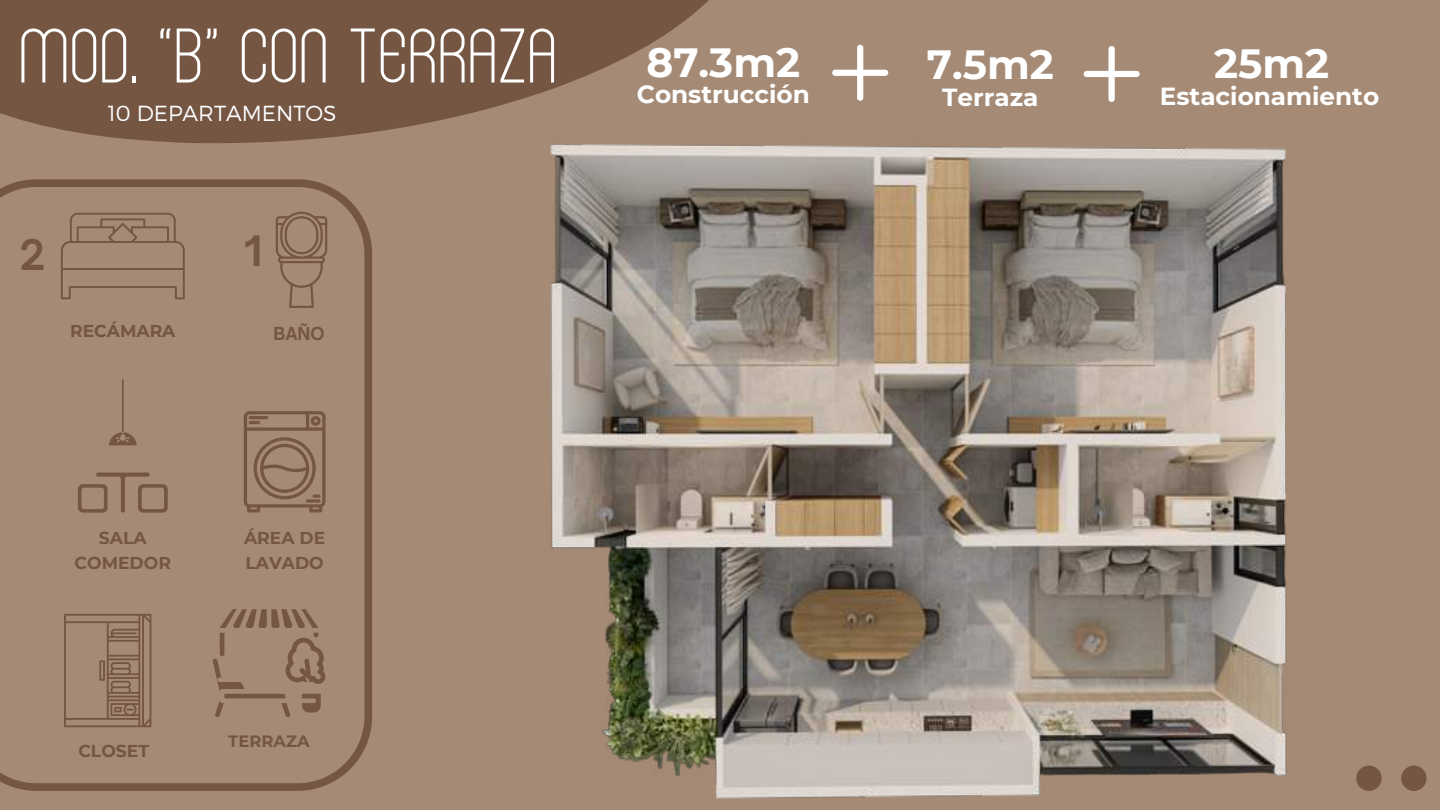
<style>
.page{position:relative;width:1440px;height:810px;background:#a58b76}
.page>*{position:absolute;margin:0;border:0;box-sizing:border-box;transform-origin:0 0}
.t1{font:60px "Adelina";color:#fff}
.t2{font:700 40.7px "Montserrat";color:#fff}
.t3{font:700 40.2px "Open Sauce One";color:#745643}
.t4{font:700 40.1px "Open Sauce One";color:#745643}
.t5{font:700 24.7px "Montserrat";color:#fff}
.t6{font:300 21.8px "Montserrat";color:#fff}
.t7{font:700 17.2px/24.4px "Montserrat";color:#745643;text-align:center}
.t8{font:700 17.2px "Open Sauce One";color:#745643}
.t9{font:700 16.4px "Montserrat";color:#745643}
</style>
<div class="page">
<svg style="left:0;top:0;width:709px;height:144px;fill:#745643"></svg>
<svg style="left:0;top:179px;width:372px;height:612px"></svg>
<svg style="left:61px;top:213px;width:124px;height:86px"></svg>
<svg style="left:276px;top:212px;width:51px;height:96px"></svg>
<svg style="left:244px;top:411px;width:82px;height:101px"></svg>
<svg style="left:78px;top:379px;width:90px;height:134px"></svg>
<svg style="left:64px;top:614px;width:87px;height:113px"></svg>
<div style="left:1356px;top:766px;width:26px;height:25px;background:#745643;border-radius:50%"></div>
<div style="left:1401px;top:766px;width:26px;height:25px;background:#745643;border-radius:50%"></div>
<svg style="left:212px;top:609px;width:113px;height:108px"></svg>
<svg style="left:832px;top:45px;width:56px;height:56px"></svg>
<svg style="left:1084px;top:46px;width:56px;height:56px"></svg>
<img style="left:503px;top:136px;width:784px;height:663px">
<h1 class="t1" style="left:18px;top:27px;width:540px">MOD. “B” CON TERRAZA</h1>
<p class="t6" style="left:108px;top:99px;width:230px">10 DEPARTAMENTOS</p>
<h3 class="t3" style="left:19px;top:230px;width:28px">2</h3>
<h3 class="t4" style="left:244px;top:226px;width:20px">1</h3>
<p class="t7" style="left:70px;top:319px;width:107px">RECÁMARA</p>
<p class="t8" style="left:273px;top:322px;width:53px">BAÑO</p>
<p class="t7" style="left:75px;top:526px;width:98px">SALA<br>COMEDOR</p>
<p class="t7" style="left:244px;top:526px;width:83px;text-align:left">ÁREA DE<br>LAVADO</p>
<p class="t7" style="left:78px;top:738px;width:72px">CLOSET</p>
<p class="t9" style="left:228px;top:731px;width:83px">TERRAZA</p>
<h2 class="t2" style="left:647px;top:37px;width:155px">87.3m2</h2>
<h3 class="t5" style="left:637px;top:79px;width:174px">Construcción</h3>
<h2 class="t2" style="left:927px;top:40px;width:128px">7.5m2</h2>
<h3 class="t5" style="left:942px;top:82px;width:98px">Terraza</h3>
<h2 class="t2" style="left:1214px;top:38px;width:117px">25m2</h2>
<h3 class="t5" style="left:1160px;top:81px;width:221px">Estacionamiento</h3>
</div>
